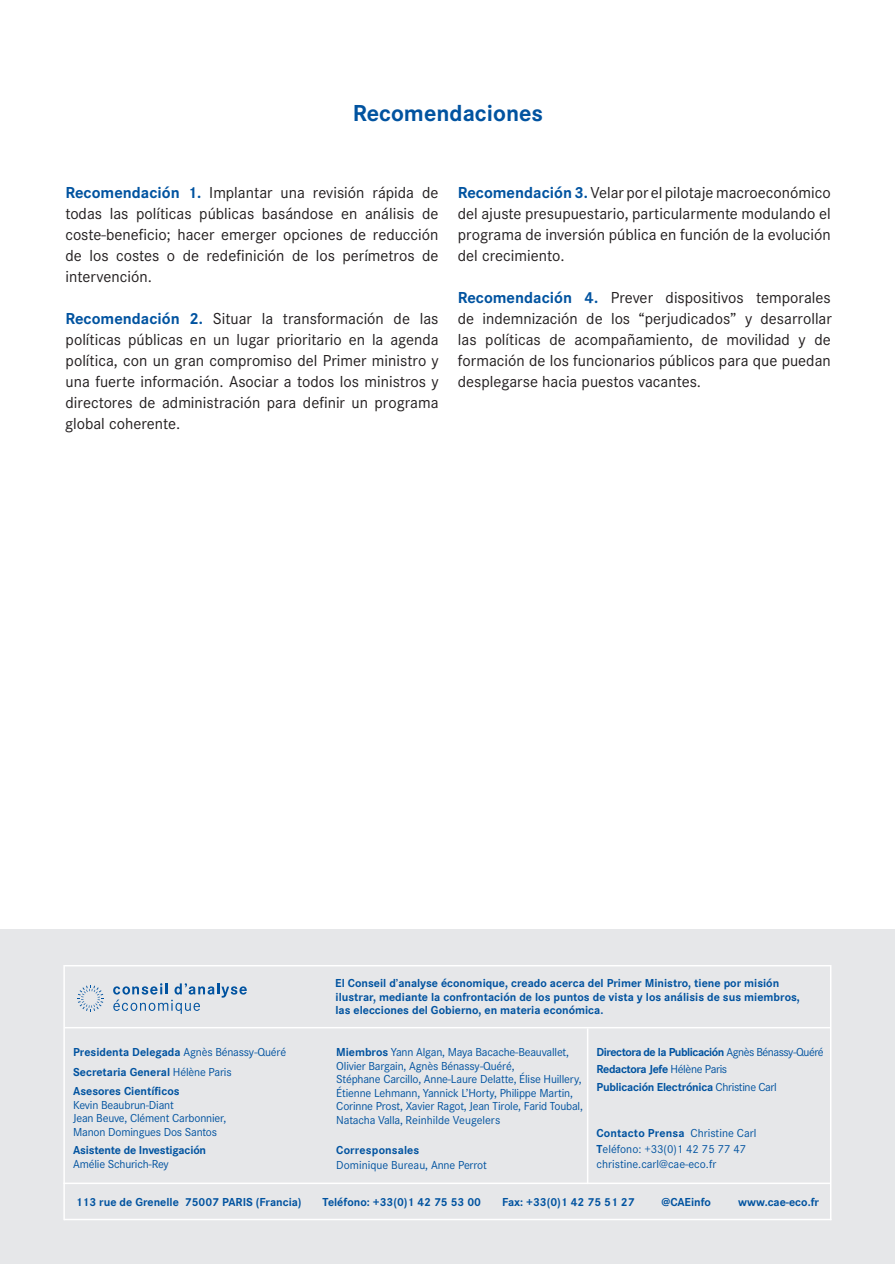
<style>
.page{position:relative;width:895px;height:1264px;background:#fff}
.page>*{position:absolute;margin:0;border:0;box-sizing:border-box;transform-origin:0 0}
.t1{font:700 24px "Corporate S";color:#0153a0}
.t2{font:16.5px/21px "Corporate S";color:#231f20;text-align:justify}
.t3{font:12px/13.5px "Corporate S";letter-spacing:-.015em;color:#0153a0}
.t4{font:700 12px/13.5px "Corporate S";color:#0153a0}
.t5{font:700 12px/17.1px "Corporate S";letter-spacing:-.03em;color:#0153a0}
.s1{font-weight:700;color:#0153a0}
.s2{font-weight:400}
.s3{font-weight:700}
</style>
<div class="page">
<div style="left:0;top:929px;width:895px;height:334px;background:#e6e7e9"></div>
<svg style="left:113px;top:983px;width:134px;height:30px"></svg>
<svg style="left:77px;top:985px;width:27px;height:26px"></svg>
<hr style="left:65px;top:964px;width:765px;height:2px;background:#fff">
<hr style="left:65px;top:1026px;width:765px;height:2px;background:#fff">
<hr style="left:63px;top:1182px;width:767px;height:1px;background:#fff">
<hr style="left:64px;top:1218px;width:767px;height:2px;background:#fff">
<hr style="left:63px;top:964px;width:2px;height:256px;background:#fff">
<hr style="left:830px;top:964px;width:1px;height:256px;background:#fff">
<hr style="left:587px;top:1028px;width:1px;height:155px;background:#fff">
<h1 class="t1" style="left:353px;top:97px;width:192px">Recomendaciones</h1>
<p class="t2" style="left:65px;top:181px;width:375px"><span class="s1">Recomendación 1.</span> Implantar una revisión rápida de todas las políticas públicas basándose en análisis de coste-beneficio; hacer emerger opciones de reducción de los costes o de redefinición de los perímetros de intervención.</p>
<p class="t2" style="left:65px;top:307px;width:375px"><span class="s1">Recomendación 2.</span> Situar la transformación de las políticas públicas en un lugar prioritario en la agenda política, con un gran compromiso del Primer ministro y una fuerte información. Asociar a todos los ministros y directores de administración para definir un programa global coherente.</p>
<p class="t2" style="left:458px;top:181px;width:375px"><span class="s1">Recomendación 3.</span> Velar por el pilotaje macroeconómico del ajuste presupuestario, particularmente modulando el programa de inversión pública en función de la evolución del crecimiento.</p>
<p class="t2" style="left:458px;top:286px;width:376px"><span class="s1">Recomendación 4.</span> Prever dispositivos temporales de indemnización de los “perjudicados” y desarrollar las políticas de acompañamiento, de movilidad y de formación de los funcionarios públicos para que puedan desplegarse hacia puestos vacantes.</p>
<p class="t4" style="left:73px;top:1041px;width:215px;line-height:20.1px">Presidenta Delegada <span class="s2">Agnès Bénassy-Quéré<br></span>Secretaria General <span class="s2">Hélène Paris</span></p>
<p class="t4" style="left:73px;top:1083px;width:108px">Asesores Científicos</p>
<p class="t3" style="left:73px;top:1097px;width:155px">Kevin Beaubrun-Diant<br>Jean Beuve, Clément Carbonnier,<br>Manon Domingues Dos Santos</p>
<p class="t4" style="left:73px;top:1142px;width:135px">Asistente de Investigación</p>
<p class="t3" style="left:73px;top:1156px;width:97px">Amélie Schurich-Rey</p>
<p class="t4" style="left:335px;top:975px;width:466px">El Conseil d’analyse économique, creado acerca del Primer Ministro, tiene por misión ilustrar, mediante la confrontación de los puntos de vista y los análisis de sus miembros, las elecciones del Gobierno, en materia económica.</p>
<p class="t3" style="left:336px;top:1045px;width:248px"><span class="s3">Miembros</span> Yann Algan, Maya Bacache-Beauvallet, Olivier Bargain, Agnès Bénassy-Quéré,<br>Stéphane Carcillo, Anne-Laure Delatte, Élise Huillery, Étienne Lehmann, Yannick L’Horty, Philippe Martin, Corinne Prost, Xavier Ragot, Jean Tirole, Farid Toubal, Natacha Valla, Reinhilde Veugelers</p>
<p class="t4" style="left:336px;top:1142px;width:85px">Corresponsales</p>
<p class="t3" style="left:336px;top:1157px;width:152px">Dominique Bureau, Anne Perrot</p>
<p class="t5" style="left:597px;top:1043px;width:229px">Directora de la Publicación <span class="s2">Agnès Bénassy-Quéré<br></span>Redactora Jefe <span class="s2">Hélène Paris<br></span>Publicación Electrónica <span class="s2">Christine Carl</span></p>
<p class="t3" style="left:597px;top:1123px;width:161px;line-height:16.5px"><span class="s3">Contacto Prensa</span> Christine Carl<br><span class="s3">T</span>eléfono: +33(0)1 42 75 77 47</p>
<p class="t3" style="left:597px;top:1156px;width:121px">christine.carl@cae-eco.fr</p>
<p class="t4" style="left:76px;top:1194px;width:227px">113 rue de Grenelle 75007 PARIS (Francia)</p>
<p class="t4" style="left:323px;top:1194px;width:160px">Teléfono: +33(0)1 42 75 53 00</p>
<p class="t4" style="left:502px;top:1194px;width:134px">Fax: +33(0)1 42 75 51 27</p>
<p class="t4" style="left:662px;top:1194px;width:51px">@CAEinfo</p>
<p class="t4" style="left:738px;top:1194px;width:83px">www.cae-eco.fr</p>
</div>
